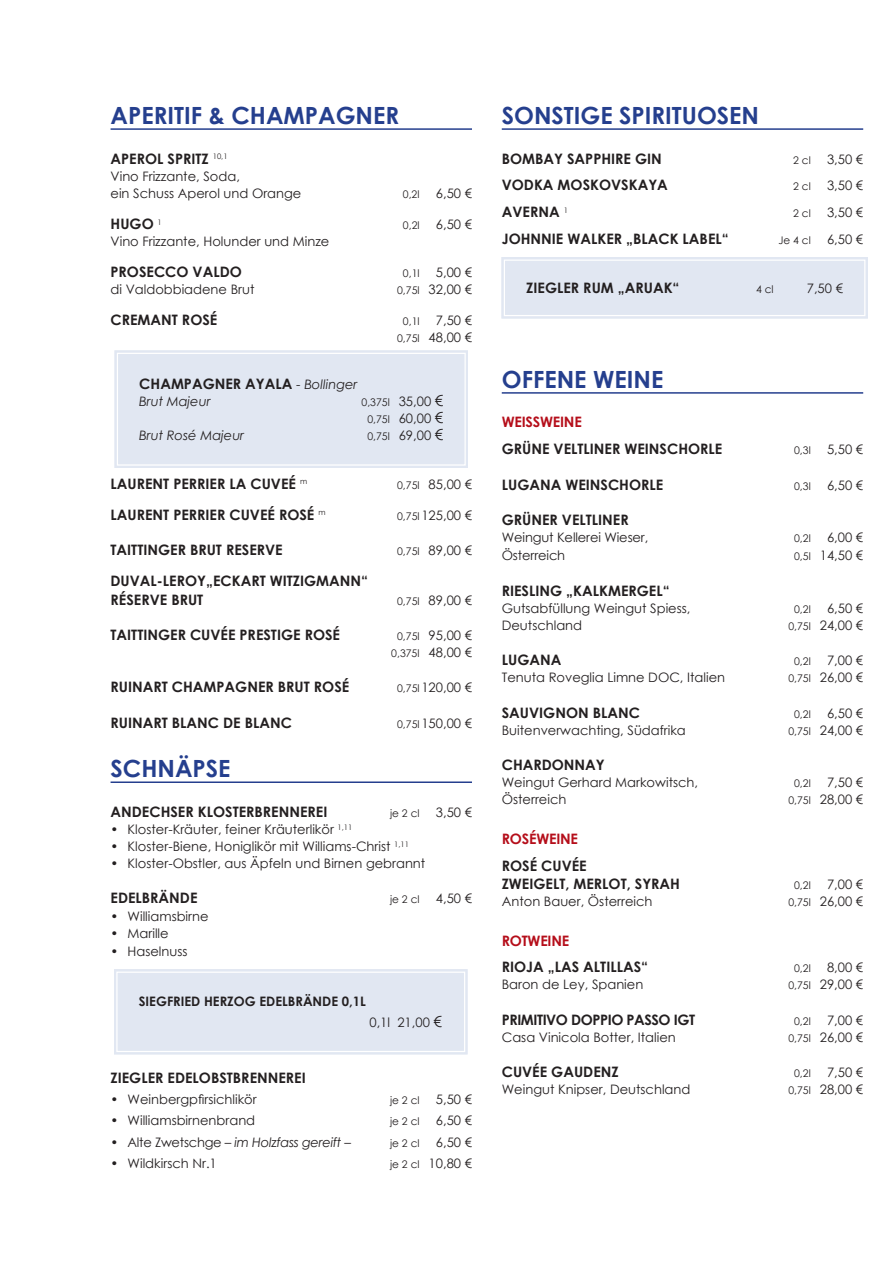
<style>
.page{position:relative;width:893px;height:1263px;background:#fff}
.page>*{position:absolute;margin:0;border:0;box-sizing:border-box;transform-origin:0 0}
.t1{font:700 23.7px "Century Gothic";color:#253f8e}
.t2{font:700 14.4px/18.3px "Century Gothic";color:#231f20}
.t3{font:700 14.4px "Century Gothic";letter-spacing:-.015em;color:#b50e1a}
.t4{font:700 14.4px "Century Gothic";letter-spacing:-.03em;color:#231f20}
.t5{font:13.05px/17.1px "Century Gothic";color:#231f20}
.t6{font:italic 13.05px "Century Gothic";letter-spacing:-.02em;color:#231f20}
.t7{font:700 13.05px "Century Gothic";color:#231f20}
.t8{font:italic 13.05px "Century Gothic";color:#231f20}
.t9{font:10.5px/17.1px "Century Gothic";color:#231f20;text-align:center}
.s1{font-size:10.5px}
.s2{font-weight:400;font-style:italic;font-size:13.05px}
.s3{font-size:13.05px}
.s4{font-size:15.15px}
.s5{font-style:normal}
</style>
<div class="page">
<hr style="left:502px;top:128px;width:361px;height:2px;background:#253f8e">
<hr style="left:502px;top:392px;width:361px;height:2px;background:#253f8e">
<div style="left:501px;top:257px;width:367px;height:62px;background:#e1e7f2"></div>
<div style="left:504px;top:259px;width:361px;height:57px;border:1px solid #fff"></div>
<hr style="left:111px;top:128px;width:361px;height:2px;background:#253f8e">
<hr style="left:111px;top:781px;width:361px;height:2px;background:#253f8e">
<div style="left:114px;top:969px;width:354px;height:86px;background:#e1e7f2"></div>
<div style="left:116px;top:971px;width:349px;height:81px;border:1px solid #fff"></div>
<div style="left:114px;top:350px;width:354px;height:118px;background:#e1e7f2"></div>
<div style="left:117px;top:353px;width:349px;height:113px;border:1px solid #fff"></div>
<h1 class="t1" style="left:111px;top:97px;width:290px">APERITIF &amp; CHAMPAGNER</h1>
<p class="t2" style="left:111px;top:149px;width:118px">APEROL SPRITZ <sup>10,1</sup></p>
<p class="t5" style="left:111px;top:167px;width:192px">Vino Frizzante, Soda,<br>ein Schuss Aperol und Orange</p>
<p class="t5" style="left:403px;top:184px;width:71px"><span class="s1">0,2l</span> 6,50 €</p>
<p class="t2" style="left:111px;top:214px;width:53px">HUGO <sup>1</sup></p>
<p class="t5" style="left:403px;top:215px;width:71px"><span class="s1">0,2l</span> 6,50 €</p>
<p class="t5" style="left:111px;top:233px;width:220px">Vino Frizzante, Holunder und Minze</p>
<p class="t2" style="left:111px;top:262px;width:133px">PROSECCO VALDO</p>
<p class="t5" style="left:403px;top:264px;width:71px"><span class="s1">0,1l</span> 5,00 €</p>
<p class="t5" style="left:111px;top:281px;width:145px">di Valdobbiadene Brut</p>
<p class="t5" style="left:397px;top:281px;width:76px"><span class="s1">0,75l</span> 32,00 €</p>
<p class="t2" style="left:111px;top:310px;width:108px">CREMANT ROSÉ</p>
<p class="t5" style="left:397px;top:312px;width:76px;text-align:center"><span class="s1">0,1l</span> 7,50 €<br><span class="s1">0,75l</span> 48,00 €</p>
<p class="t2" style="left:139px;top:374px;width:220px">CHAMPAGNER AYALA <span class="s2">- Bollinger</span></p>
<p class="t8" style="left:139px;top:392px;width:73px">Brut Majeur</p>
<p class="t9" style="left:362px;top:393px;width:83px">0,375l <span class="s3">35,00</span> <span class="s4">€<br></span>0,75l <span class="s3">60,00</span> <span class="s4">€</span></p>
<p class="t8" style="left:139px;top:426px;width:106px">Brut Rosé Majeur</p>
<p class="t9" style="left:367px;top:428px;width:77px">0,75l <span class="s3">69,00</span> <span class="s4">€</span></p>
<p class="t2" style="left:111px;top:474px;width:198px">LAURENT PERRIER LA CUVEÉ <sup>m</sup></p>
<p class="t5" style="left:397px;top:475px;width:76px"><span class="s1">0,75l</span> 85,00 €</p>
<p class="t2" style="left:111px;top:505px;width:217px">LAURENT PERRIER CUVEÉ ROSÉ <sup>m</sup></p>
<p class="t5" style="left:397px;top:506px;width:76px"><span class="s1">0,75l</span> 125,00 €</p>
<p class="t2" style="left:111px;top:540px;width:174px">TAITTINGER BRUT RESERVE</p>
<p class="t5" style="left:397px;top:542px;width:76px"><span class="s1">0,75l</span> 89,00 €</p>
<p class="t2" style="left:111px;top:571px;width:259px">DUVAL-LEROY„ECKART WITZIGMANN“<br>RÉSERVE BRUT</p>
<p class="t5" style="left:397px;top:591px;width:76px"><span class="s1">0,75l</span> 89,00 €</p>
<p class="t2" style="left:111px;top:625px;width:231px">TAITTINGER CUVÉE PRESTIGE ROSÉ</p>
<p class="t5" style="left:397px;top:626px;width:76px"><span class="s1">0,75l</span> 95,00 €</p>
<p class="t9" style="left:391px;top:644px;width:82px">0,375l <span class="s3">48,00 €</span></p>
<p class="t2" style="left:111px;top:677px;width:240px">RUINART CHAMPAGNER BRUT ROSÉ</p>
<p class="t5" style="left:397px;top:679px;width:76px"><span class="s1">0,75l</span> 120,00 €</p>
<p class="t2" style="left:111px;top:712px;width:183px">RUINART BLANC DE BLANC</p>
<p class="t5" style="left:397px;top:714px;width:76px"><span class="s1">0,75l</span> 150,00 €</p>
<h1 class="t1" style="left:111px;top:751px;width:121px">SCHNÄPSE</h1>
<p class="t2" style="left:111px;top:802px;width:218px">ANDECHSER KLOSTERBRENNEREI</p>
<p class="t9" style="left:390px;top:804px;width:83px">je 2 cl <span class="s3">3,50 €</span></p>
<p class="t5" style="left:111px;top:820px;width:243px">• Kloster-Kräuter, feiner Kräuterlikör <sup>1,11</sup></p>
<p class="t5" style="left:111px;top:837px;width:300px">• Kloster-Biene, Honiglikör mit Williams-Christ <sup>1,11</sup></p>
<p class="t5" style="left:111px;top:855px;width:316px">• Kloster-Obstler, aus Äpfeln und Birnen gebrannt</p>
<p class="t2" style="left:111px;top:888px;width:88px">EDELBRÄNDE</p>
<p class="t9" style="left:390px;top:891px;width:83px">je 2 cl <span class="s3">4,50 €</span></p>
<p class="t5" style="left:111px;top:907px;width:100px">• Williamsbirne</p>
<p class="t5" style="left:111px;top:924px;width:60px">• Marille</p>
<p class="t5" style="left:111px;top:942px;width:79px">• Haselnuss</p>
<p class="t7" style="left:139px;top:991px;width:229px">SIEGFRIED HERZOG EDELBRÄNDE 0,1L</p>
<p class="t5" style="left:369px;top:1014px;width:74px">0,1l 21,00 <span class="s4">€</span></p>
<p class="t2" style="left:111px;top:1068px;width:197px">ZIEGLER EDELOBSTBRENNEREI</p>
<p class="t5" style="left:111px;top:1091px;width:148px">• Weinbergpfirsichlikör</p>
<p class="t9" style="left:390px;top:1091px;width:83px">je 2 cl <span class="s3">5,50 €</span></p>
<p class="t5" style="left:111px;top:1112px;width:146px">• Williamsbirnenbrand</p>
<p class="t9" style="left:390px;top:1113px;width:83px">je 2 cl <span class="s3">6,50 €</span></p>
<p class="t6" style="left:111px;top:1133px;width:242px"><span class="s5">• Alte Zwetschge</span> – im Holzfass gereift –</p>
<p class="t9" style="left:390px;top:1134px;width:83px">je 2 cl <span class="s3">6,50 €</span></p>
<p class="t5" style="left:111px;top:1155px;width:108px">• Wildkirsch Nr.1</p>
<p class="t5" style="left:390px;top:1155px;width:83px"><span class="s1">je 2 cl</span> 10,80 €</p>
<h1 class="t1" style="left:502px;top:97px;width:259px">SONSTIGE SPIRITUOSEN</h1>
<p class="t2" style="left:502px;top:149px;width:162px">BOMBAY SAPPHIRE GIN</p>
<p class="t5" style="left:793px;top:150px;width:72px"><span class="s1">2 cl</span> 3,50 €</p>
<p class="t2" style="left:502px;top:175px;width:168px">VODKA MOSKOVSKAYA</p>
<p class="t5" style="left:793px;top:177px;width:72px"><span class="s1">2 cl</span> 3,50 €</p>
<p class="t2" style="left:502px;top:202px;width:68px">AVERNA <sup>1</sup></p>
<p class="t5" style="left:793px;top:204px;width:72px"><span class="s1">2 cl</span> 3,50 €</p>
<p class="t2" style="left:502px;top:229px;width:228px">JOHNNIE WALKER „BLACK LABEL“</p>
<p class="t9" style="left:778px;top:232px;width:86px">Je 4 cl <span class="s3">6,50 €</span></p>
<p class="t2" style="left:526px;top:278px;width:155px">ZIEGLER RUM „ARUAK“</p>
<p class="t9" style="left:756px;top:281px;width:19px">4 cl</p>
<p class="t5" style="left:807px;top:280px;width:38px">7,50 €</p>
<h1 class="t1" style="left:502px;top:361px;width:163px">OFFENE WEINE</h1>
<p class="t3" style="left:502px;top:411px;width:82px">WEISSWEINE</p>
<p class="t2" style="left:502px;top:439px;width:222px">GRÜNE VELTLINER WEINSCHORLE</p>
<p class="t5" style="left:794px;top:441px;width:71px"><span class="s1">0,3l</span> 5,50 €</p>
<p class="t2" style="left:502px;top:475px;width:163px">LUGANA WEINSCHORLE</p>
<p class="t5" style="left:794px;top:476px;width:71px"><span class="s1">0,3l</span> 6,50 €</p>
<p class="t2" style="left:502px;top:510px;width:129px">GRÜNER VELTLINER</p>
<p class="t5" style="left:502px;top:528px;width:148px">Weingut Kellerei Wieser,</p>
<p class="t5" style="left:794px;top:528px;width:71px"><span class="s1">0,2l</span> 6,00 €</p>
<p class="t5" style="left:502px;top:547px;width:65px">Österreich</p>
<p class="t5" style="left:794px;top:547px;width:71px"><span class="s1">0,5l</span> 14,50 €</p>
<p class="t2" style="left:502px;top:581px;width:169px">RIESLING „KALKMERGEL“</p>
<p class="t5" style="left:502px;top:599px;width:190px">Gutsabfüllung Weingut Spiess,</p>
<p class="t5" style="left:794px;top:599px;width:71px"><span class="s1">0,2l</span> 6,50 €</p>
<p class="t5" style="left:502px;top:616px;width:82px">Deutschland</p>
<p class="t5" style="left:788px;top:616px;width:76px"><span class="s1">0,75l</span> 24,00 €</p>
<p class="t2" style="left:502px;top:650px;width:61px">LUGANA</p>
<p class="t5" style="left:794px;top:652px;width:71px"><span class="s1">0,2l</span> 7,00 €</p>
<p class="t5" style="left:502px;top:669px;width:225px">Tenuta Roveglia Limne DOC, Italien</p>
<p class="t5" style="left:788px;top:669px;width:76px"><span class="s1">0,75l</span> 26,00 €</p>
<p class="t2" style="left:502px;top:702px;width:140px">SAUVIGNON BLANC</p>
<p class="t5" style="left:794px;top:704px;width:71px"><span class="s1">0,2l</span> 6,50 €</p>
<p class="t5" style="left:502px;top:721px;width:186px">Buitenverwachting, Südafrika</p>
<p class="t5" style="left:788px;top:721px;width:76px"><span class="s1">0,75l</span> 24,00 €</p>
<p class="t2" style="left:502px;top:755px;width:105px">CHARDONNAY</p>
<p class="t5" style="left:502px;top:774px;width:198px">Weingut Gerhard Markowitsch,</p>
<p class="t5" style="left:794px;top:774px;width:71px"><span class="s1">0,2l</span> 7,50 €</p>
<p class="t5" style="left:502px;top:791px;width:66px">Österreich</p>
<p class="t5" style="left:788px;top:791px;width:76px"><span class="s1">0,75l</span> 28,00 €</p>
<p class="t3" style="left:502px;top:827px;width:78px">ROSÉWEINE</p>
<p class="t2" style="left:502px;top:855px;width:180px">ROSÉ CUVÉE<br>ZWEIGELT, MERLOT, SYRAH</p>
<p class="t5" style="left:794px;top:875px;width:71px"><span class="s1">0,2l</span> 7,00 €</p>
<p class="t5" style="left:502px;top:892px;width:152px">Anton Bauer, Österreich</p>
<p class="t5" style="left:788px;top:892px;width:76px"><span class="s1">0,75l</span> 26,00 €</p>
<p class="t3" style="left:502px;top:929px;width:69px">ROTWEINE</p>
<p class="t2" style="left:502px;top:957px;width:148px">RIOJA „LAS ALTILLAS“</p>
<p class="t5" style="left:794px;top:959px;width:71px"><span class="s1">0,2l</span> 8,00 €</p>
<p class="t5" style="left:502px;top:976px;width:143px">Baron de Ley, Spanien</p>
<p class="t5" style="left:788px;top:976px;width:76px"><span class="s1">0,75l</span> 29,00 €</p>
<p class="t4" style="left:502px;top:1008px;width:195px">PRIMITIVO DOPPIO PASSO IGT</p>
<p class="t5" style="left:794px;top:1011px;width:71px"><span class="s1">0,2l</span> 7,00 €</p>
<p class="t5" style="left:502px;top:1028px;width:176px">Casa Vinicola Botter, Italien</p>
<p class="t5" style="left:788px;top:1028px;width:76px"><span class="s1">0,75l</span> 26,00 €</p>
<p class="t2" style="left:502px;top:1062px;width:118px">CUVÉE GAUDENZ</p>
<p class="t5" style="left:794px;top:1064px;width:71px"><span class="s1">0,2l</span> 7,50 €</p>
<p class="t5" style="left:502px;top:1081px;width:190px">Weingut Knipser, Deutschland</p>
<p class="t5" style="left:788px;top:1081px;width:76px"><span class="s1">0,75l</span> 28,00 €</p>
</div>
